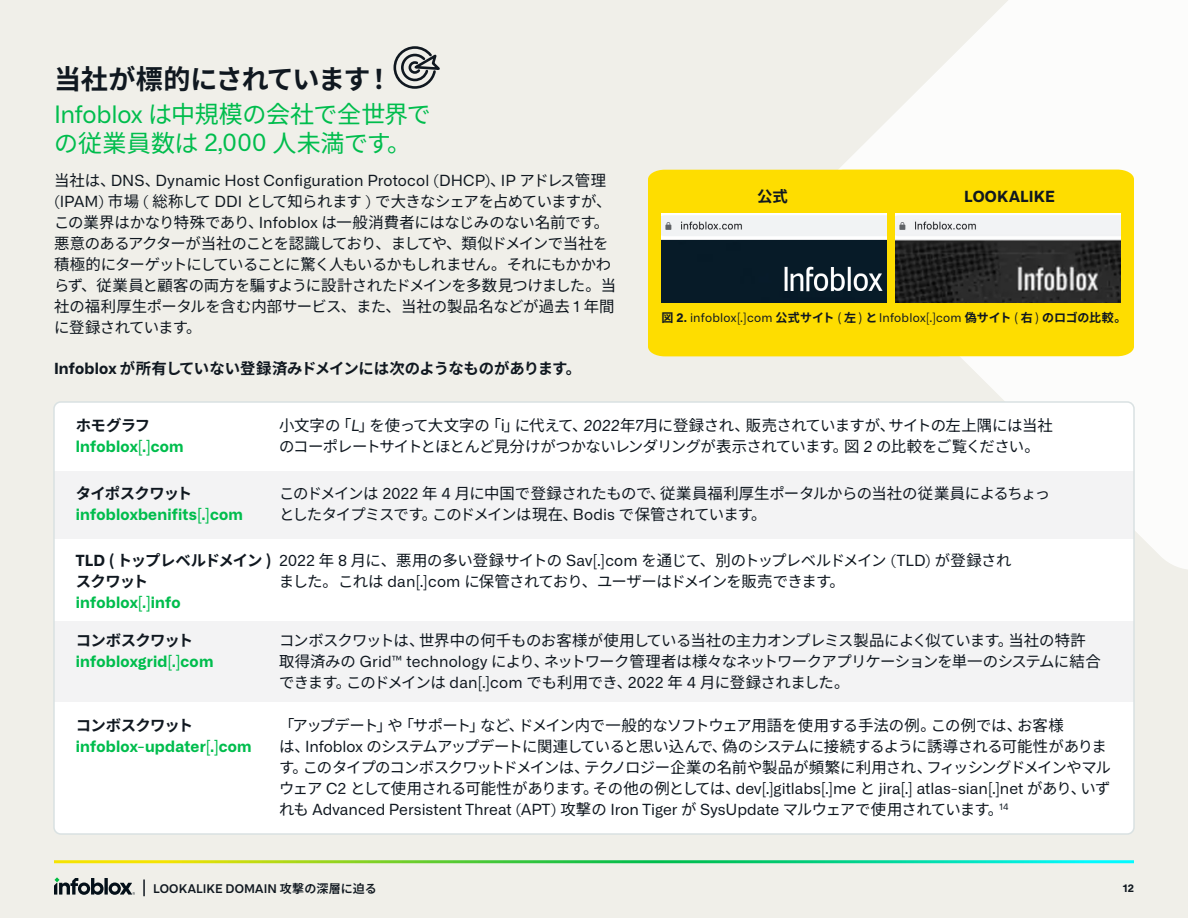
<style>
.page{position:relative;width:1188px;height:918px;background:#f0efe9}
.page>*{position:absolute;margin:0;border:0;box-sizing:border-box;transform-origin:0 0}
.SubSection_Headlines{font:700 27px "Noto Sans JP";letter-spacing:-.035em;color:#101820}
.Body_Text{font:24px/28.5px "Noto Sans JP";letter-spacing:-.01em;color:#00bd4d}
.Body_Text-2{font:15.3px/21px "Noto Sans JP";letter-spacing:-.035em;color:#101820}
.Body_Text-3{font:700 15.3px/21px "Alliance No.1";letter-spacing:.015em;color:#00bd4d}
.Body_Text-4{font:700 15.3px "Noto Sans JP";letter-spacing:-.015em;color:#101820}
.Body_Text-5{font:700 15.3px/20.9px "Noto Sans JP";letter-spacing:-.065em;color:#101820}
.Body_Text-6{font:700 15.3px "Alliance No.1";letter-spacing:.01em;color:#101820}
.Body_Text-7{font:700 15.3px "Noto Sans JP";letter-spacing:-.035em;color:#101820}
.Body_Text-8{font:12px "Alliance No.1";letter-spacing:.02em;color:#101820}
.t1{font:600 12px "Alliance No.1";letter-spacing:.01em;color:#101820}
.t2{font:700 10.5px "Alliance No.1";color:#101820}
.s1{font-family:"Alliance No.1"}
.s2{font-family:"Noto Sans JP";font-weight:700}
.s3{font-weight:700}
.s4{font-family:"Noto Sans JP"}
.s5{font-family:"Noto Sans JP";color:#101820}
.s6{font-family:"Alliance No.1";font-style:italic}
.s7{font-family:"Alliance No.1";color:#00bd4d}
</style>
<div class="page">
<svg style="left:54px;top:878px;width:81px;height:17px"></svg>
<svg style="left:143px;top:880px;width:2px;height:16px"></svg>
<hr style="left:54px;top:860px;width:1080px;height:3px;background:#fff">
<svg style="left:820px;top:0;width:368px;height:569px;fill:#fcfcfb"></svg>
<div style="left:54px;top:402px;width:1080px;height:432px;background:#fff;border-radius:7px"></div>
<div style="left:56px;top:471px;width:1076px;height:68px;background:#f3f3f4"></div>
<div style="left:56px;top:621px;width:1076px;height:81px;background:#f3f3f4"></div>
<div style="left:648px;top:170px;width:486px;height:186px;background:#fedd00"></div>
<img style="left:662px;top:214px;width:225px;height:89px">
<img style="left:895px;top:214px;width:225px;height:89px">
<svg style="left:393px;top:46px;width:47px;height:43px"></svg>
<p class="SubSection_Headlines" style="left:54px;top:64px;width:340px">当社が標的にされています！</p>
<p class="Body_Text" style="left:54px;top:101px;width:378px"><span class="s1">Infoblox</span> は中規模の会社で全世界での従業員数は <span class="s1">2,000</span> 人未満です。</p>
<p class="Body_Text-2" style="left:54px;top:170px;width:564px">当社は、<span class="s1">DNS</span>、<span class="s1">Dynamic Host Configuration Protocol (DHCP)</span>、<span class="s1">IP</span> アドレス管理<span class="s1">(IPAM)</span> 市場 <span class="s1">(</span> 総称して <span class="s1">DDI</span> として知られます <span class="s1">)</span> で大きなシェアを占めていますが、この業界はかなり特殊であり、<span class="s1">Infoblox</span> は一般消費者にはなじみのない名前です。悪意のあるアクターが当社のことを認識しており、ましてや、類似ドメインで当社を積極的にターゲットにしていることに驚く人もいるかもしれません。それにもかかわらず、従業員と顧客の両方を騙すように設計されたドメインを多数見つけました。当社の福利厚生ポータルを含む内部サービス、また、当社の製品名などが過去 <span class="s1">1</span> 年間に登録されています。</p>
<p class="Body_Text-4" style="left:54px;top:360px;width:529px"><span class="s1">Infoblox</span> が所有していない登録済みドメインには次のようなものがあります。</p>
<p class="Body_Text-7" style="left:757px;top:188px;width:32px">公式</p>
<p class="Body_Text-6" style="left:964px;top:187px;width:92px">LOOKALIKE</p>
<p class="Body_Text-8" style="left:662px;top:310px;width:466px"><span class="s2">図</span> <span class="s3">2.</span> infoblox[.]com <span class="s2">公式サイト</span> <span class="s4">(</span> <span class="s2">左</span> <span class="s4">)</span> <span class="s2">と</span>lnfoblox[.]com <span class="s2">偽サイト</span> <span class="s4">(</span> <span class="s2">右</span> <span class="s4">)</span> <span class="s2">のロゴの比較。</span></p>
<p class="Body_Text-3" style="left:76px;top:415px;width:109px"><span class="s5">ホモグラフ</span>lnfoblox[.]com</p>
<p class="Body_Text-2" style="left:279px;top:415px;width:775px">小文字の「<span class="s6">L</span>」を使って大文字の「i」に代えて、<span class="s6">2022</span>年<span class="s6">7</span>月に登録され、販売されていますが、サイトの左上隅には当社のコーポレートサイトとほとんど見分けがつかないレンダリングが表示されています。図 <span class="s6">2</span> の比較をご覧ください。</p>
<p class="Body_Text-3" style="left:76px;top:483px;width:169px"><span class="s5">タイポスクワット</span>infobloxbenifits[.]com</p>
<p class="Body_Text-2" style="left:279px;top:483px;width:773px">このドメインは <span class="s1">2022</span> 年 <span class="s1">4</span> 月に中国で登録されたもので、従業員福利厚生ポータルからの当社の従業員によるちょっとしたタイプミスです。このドメインは現在、<span class="s1">Bodis</span> で保管されています。</p>
<p class="Body_Text-2" style="left:279px;top:551px;width:734px"><span class="s1">2022</span> 年 <span class="s1">8</span> 月に、悪用の多い登録サイトの <span class="s1">Sav[.]com</span> を通じて、別のトップレベルドメイン <span class="s1">(TLD)</span> が登録されました。これは <span class="s1">dan[.]com</span> に保管されており、ユーザーはドメインを販売できます。</p>
<p class="Body_Text-5" style="left:76px;top:551px;width:197px"><span class="s1">TLD</span> ( トップレベルドメイン )スクワット<br><span class="s7">infoblox[.]info</span></p>
<p class="Body_Text-3" style="left:76px;top:630px;width:139px"><span class="s5">コンボスクワット</span>infobloxgrid[.]com</p>
<p class="Body_Text-2" style="left:279px;top:630px;width:823px">コンボスクワットは、世界中の何千ものお客様が使用している当社の主力オンプレミス製品によく似ています。当社の特許取得済みの <span class="s1">Grid™ technology</span> により、ネットワーク管理者は様々なネットワークアプリケーションを単一のシステムに結合できます。このドメインは <span class="s1">dan[.]com</span> でも利用でき、<span class="s1">2022</span> 年 <span class="s1">4</span> 月に登録されました。</p>
<p class="Body_Text-3" style="left:76px;top:715px;width:177px"><span class="s5">コンボスクワット</span>infoblox-updater[.]com</p>
<p class="Body_Text-2" style="left:279px;top:715px;width:833px">「アップデート」や「サポート」など、ドメイン内で一般的なソフトウェア用語を使用する手法の例。この例では、お客様<br>は、<span class="s1">Infoblox</span> のシステムアップデートに関連していると思い込んで、偽のシステムに接続するように誘導される可能性があります。このタイプのコンボスクワットドメインは、テクノロジー企業の名前や製品が頻繁に利用され、フィッシングドメインやマルウェア <span class="s1">C2</span> として使用される可能性があります。その他の例としては、<span class="s1">dev[.]gitlabs[.]me</span> と <span class="s1">jira[.] atlas-sian[.]net</span> があり、いずれも <span class="s1">Advanced Persistent Threat (APT)</span> 攻撃の <span class="s1">Iron Tiger</span> が <span class="s1">SysUpdate</span> マルウェアで使用されています。<sup>14</sup></p>
<p class="t1" style="left:153px;top:881px;width:225px">LOOKALIKE DOMAIN <span class="s4">攻撃の深層に迫る</span></p>
<p class="t2" style="left:1123px;top:882px;width:13px">12</p>
</div>
